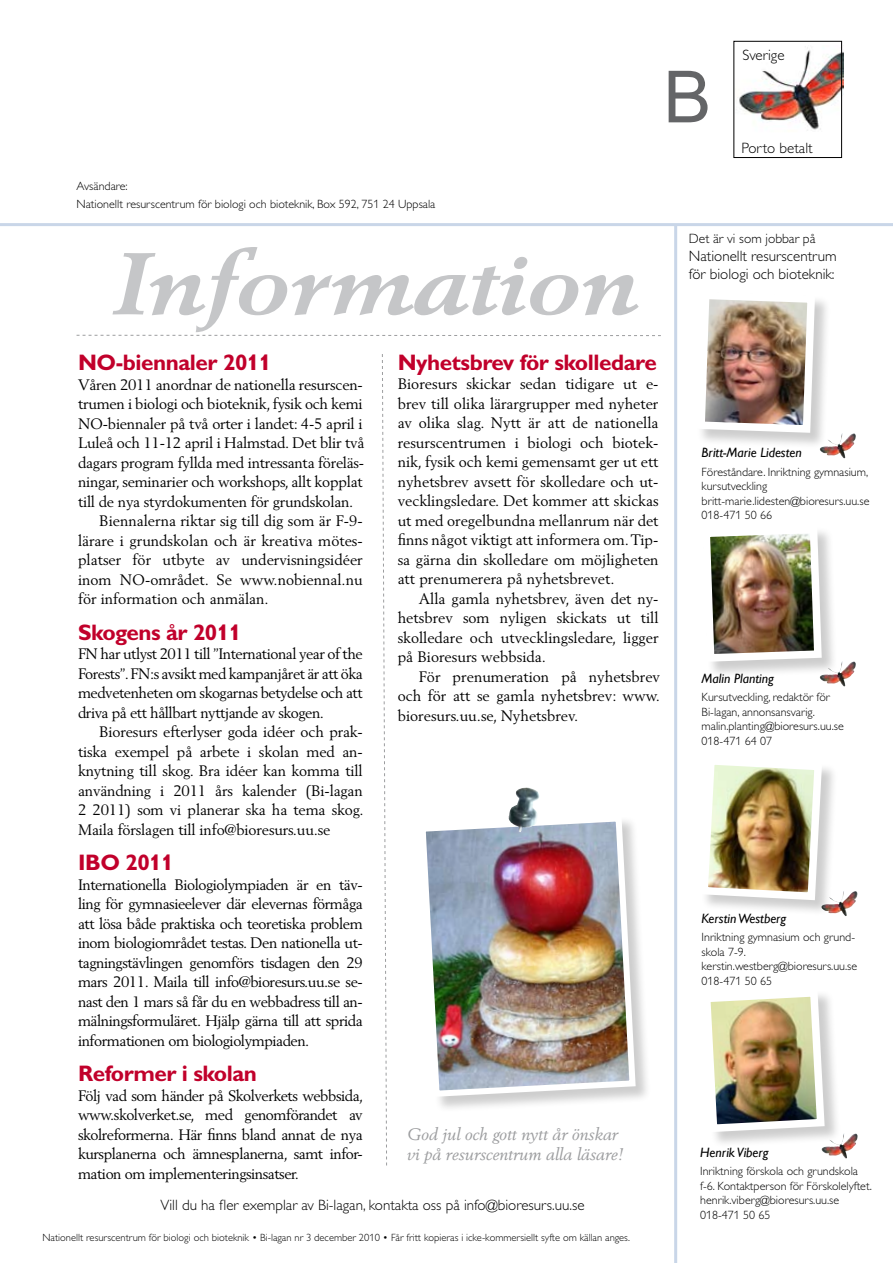
<style>
.page{position:relative;width:893px;height:1263px;background:#fff}
.page>*{position:absolute;margin:0;border:0;box-sizing:border-box;transform-origin:0 0}
.t1{font:italic 700 86.4px "Berling";color:#c5c6c8;scale:1.14 1}
.t2{font:72px "Arial";color:#646567}
.t3{font:700 22.5px "Gill Alt One";letter-spacing:-.02em;color:#c1002b}
.t4{font:italic 16.5px/19.8px "Berling";color:#9c9d9f}
.t5{font:15px/19.5px "Berling";letter-spacing:-.015em;color:#000;text-align:justify}
.t6{font:300 15px/18px "Gill Alt One";color:#000}
.t7{font:italic 13.5px "Gill Alt One";color:#000}
.t8{font:300 13.5px "Gill Alt One";color:#000}
.t9{font:300 12px/14.4px "Gill Alt One";color:#000}
.t10{font:300 10.5px "Gill Alt One";color:#000}
</style>
<div class="page">
<div style="left:703px;top:526px;width:135px;height:152px;background:#000;opacity:.2"></div>
<img style="left:703px;top:526px;width:123px;height:140px">
<div style="left:696px;top:292px;width:135px;height:157px;background:#000;opacity:.2"></div>
<img style="left:696px;top:292px;width:123px;height:145px">
<img style="left:739px;top:46px;width:104px;height:89px">
<div style="left:733px;top:41px;width:109px;height:117px;border:1px solid #000"></div>
<hr style="left:674px;top:225px;width:3px;height:1038px;background:#c9d6e8">
<img style="left:820px;top:434px;width:22px;height:21px">
<img style="left:820px;top:662px;width:22px;height:22px">
<img style="left:838px;top:896px;width:5px;height:17px">
<hr style="left:0;top:223px;width:893px;height:3px;background:#c9d6e8">
<img style="left:821px;top:1140px;width:22px;height:16px">
<div style="left:703px;top:989px;width:137px;height:159px;background:#000;opacity:.2"></div>
<img style="left:703px;top:989px;width:125px;height:147px">
<div style="left:700px;top:757px;width:138px;height:159px;background:#000;opacity:.2"></div>
<img style="left:700px;top:757px;width:126px;height:147px">
<div style="left:420px;top:815px;width:231px;height:297px;background:#000;opacity:.2"></div>
<img style="left:420px;top:815px;width:219px;height:285px">
<svg style="left:77px;top:335px;width:584px;height:1px"></svg>
<svg style="left:382px;top:354px;width:5px;height:812px"></svg>
<img style="left:509px;top:787px;width:31px;height:45px">
<h2 class="t2" style="left:663px;top:50px;width:50px">B</h2>
<p class="t6" style="left:742px;top:46px;width:44px">Sverige</p>
<p class="t6" style="left:741px;top:139px;width:73px">Porto betalt</p>
<p class="t9" style="left:77px;top:177px;width:360px;line-height:18px">Avsändare:<br>Nationellt resurscentrum för biologi och bioteknik, Box 592, 751 24 Uppsala</p>
<h1 class="t1" style="left:112px;top:232px;width:461px">Information</h1>
<h3 class="t3" style="left:398px;top:349px;width:261px">Nyhetsbrev för skolledare</h3>
<p class="t5" style="left:398px;top:374px;width:262px">Bioresurs skickar sedan tidigare ut e&shy;brev till olika lärargrupper med nyheter av olika slag. Nytt är att de nationella resurscentrumen i biologi och biotek&shy;nik, fysik och kemi gemensamt ger ut ett nyhetsbrev avsett för skolledare och ut&shy;vecklingsledare. Det kommer att skickas ut med oregelbundna mellanrum när det finns något viktigt att informera om. Tip&shy;sa gärna din skolledare om möjligheten att prenumerera på nyhetsbrevet.</p>
<p class="t5" style="left:398px;top:589px;width:262px;text-indent:21px">Alla gamla nyhetsbrev, även det ny&shy;hetsbrev som nyligen skickats ut till skolledare och utvecklingsledare, ligger på Bioresurs webbsida.</p>
<p class="t5" style="left:398px;top:667px;width:264px;text-indent:21px">För prenumeration på nyhetsbrev och för att se gamla nyhetsbrev: www. bioresurs.uu.se, Nyhetsbrev.</p>
<h3 class="t3" style="left:78px;top:349px;width:195px">NO-biennaler 2011</h3>
<p class="t5" style="left:78px;top:375px;width:286px">Våren 2011 anordnar de nationella resurscen-</p>
<p class="t5" style="left:78px;top:394px;width:286px">trumen i biologi och bioteknik, fysik och kemi</p>
<p class="t5" style="left:78px;top:414px;width:286px">NO-biennaler på två orter i landet: 4-5 april i</p>
<p class="t5" style="left:78px;top:433px;width:288px">Luleå och 11-12 april i Halmstad. Det blir två</p>
<p class="t5" style="left:78px;top:453px;width:288px">dagars program fyllda med intressanta föreläs-</p>
<p class="t5" style="left:78px;top:472px;width:286px">ningar, seminarier och workshops, allt kopplat</p>
<p class="t5" style="left:78px;top:492px;width:277px">till de nya styrdokumenten för grundskolan.</p>
<p class="t5" style="left:99px;top:511px;width:265px">Biennalerna riktar sig till dig som är F-9-</p>
<p class="t5" style="left:78px;top:531px;width:286px">lärare i grundskolan och är kreativa mötes-</p>
<p class="t5" style="left:78px;top:550px;width:286px">platser för utbyte av undervisningsidéer</p>
<p class="t5" style="left:78px;top:570px;width:286px">inom NO-området. Se www.nobiennal.nu</p>
<p class="t5" style="left:78px;top:589px;width:192px">för information och anmälan.</p>
<h3 class="t3" style="left:78px;top:619px;width:165px">Skogens år 2011</h3>
<p class="t5" style="left:78px;top:644px;width:286px">FN har utlyst 2011 till ”International year of the Forests”. FN:s avsikt med kampanjåret är att öka medvetenheten om skogarnas betydelse och att driva på ett hållbart nyttjande av skogen.</p>
<p class="t5" style="left:78px;top:722px;width:287px;text-indent:21px">Bioresurs efterlyser goda idéer och prak&shy;tiska exempel på arbete i skolan med an&shy;knytning till skog. Bra idéer kan komma till användning i 2011 års kalender (Bi-lagan 2 2011) som vi planerar ska ha tema skog.<br>Maila förslagen till info@bioresurs.uu.se</p>
<h3 class="t3" style="left:78px;top:849px;width:97px">IBO 2011</h3>
<p class="t5" style="left:78px;top:875px;width:286px">Internationella Biologiolympiaden är en täv&shy;ling för gymnasieelever där elevernas förmåga att lösa både praktiska och teoretiska problem inom biologiområdet testas. Den nationella ut&shy;tagningstävlingen genomförs tisdagen den 29 mars 2011. Maila till info@bioresurs.uu.se se&shy;nast den 1 mars så får du en webbadress till an&shy;mälningsformuläret. Hjälp gärna till att sprida informationen om biologiolympiaden.</p>
<h3 class="t3" style="left:78px;top:1060px;width:181px">Reformer i skolan</h3>
<p class="t5" style="left:78px;top:1086px;width:287px">Följ vad som händer på Skolverkets webbsida, www.skolverket.se, med genomförandet av skolreformerna. Här finns bland annat de nya kursplanerna och ämnesplanerna, samt infor&shy;mation om implementeringsinsatser.</p>
<p class="t4" style="left:407px;top:1124px;width:218px">God jul och gott nytt år önskar vi på resurscentrum alla läsare!</p>
<p class="t6" style="left:161px;top:1196px;width:426px">Vill du ha fler exemplar av Bi-lagan, kontakta oss på info@bioresurs.uu.se</p>
<p class="t10" style="left:43px;top:1232px;width:589px">Nationellt resurscentrum för biologi och bioteknik • Bi-lagan nr 3 december 2010 • Får fritt kopieras i icke-kommersiellt syfte om källan anges.</p>
<p class="t8" style="left:689px;top:231px;width:128px">Det är vi som jobbar på</p>
<p class="t6" style="left:689px;top:247px;width:149px">Nationellt resurscentrum för biologi och bioteknik:</p>
<p class="t7" style="left:702px;top:445px;width:102px">Britt-Marie Lidesten</p>
<p class="t9" style="left:702px;top:464px;width:169px">Föreståndare. Inriktning gymnasium, kursutveckling britt-marie.lidesten@bioresurs.uu.se<br>018-471 50 66</p>
<p class="t7" style="left:702px;top:670px;width:74px">Malin Planting</p>
<p class="t9" style="left:702px;top:690px;width:144px">Kursutveckling, redaktör för<br>Bi-lagan, annonsansvarig. malin.planting@bioresurs.uu.se<br>018-471 64 07</p>
<p class="t7" style="left:702px;top:910px;width:86px">Kerstin Westberg</p>
<p class="t9" style="left:702px;top:930px;width:157px">Inriktning gymnasium och grund&shy;skola 7-9. kerstin.westberg@bioresurs.uu.se<br>018-471 50 65</p>
<p class="t7" style="left:700px;top:1144px;width:70px">Henrik Viberg</p>
<p class="t9" style="left:700px;top:1164px;width:173px">Inriktning förskola och grundskola f-6. Kontaktperson för Förskolelyftet. henrik.viberg@bioresurs.uu.se<br>018-471 50 65</p>
</div>
